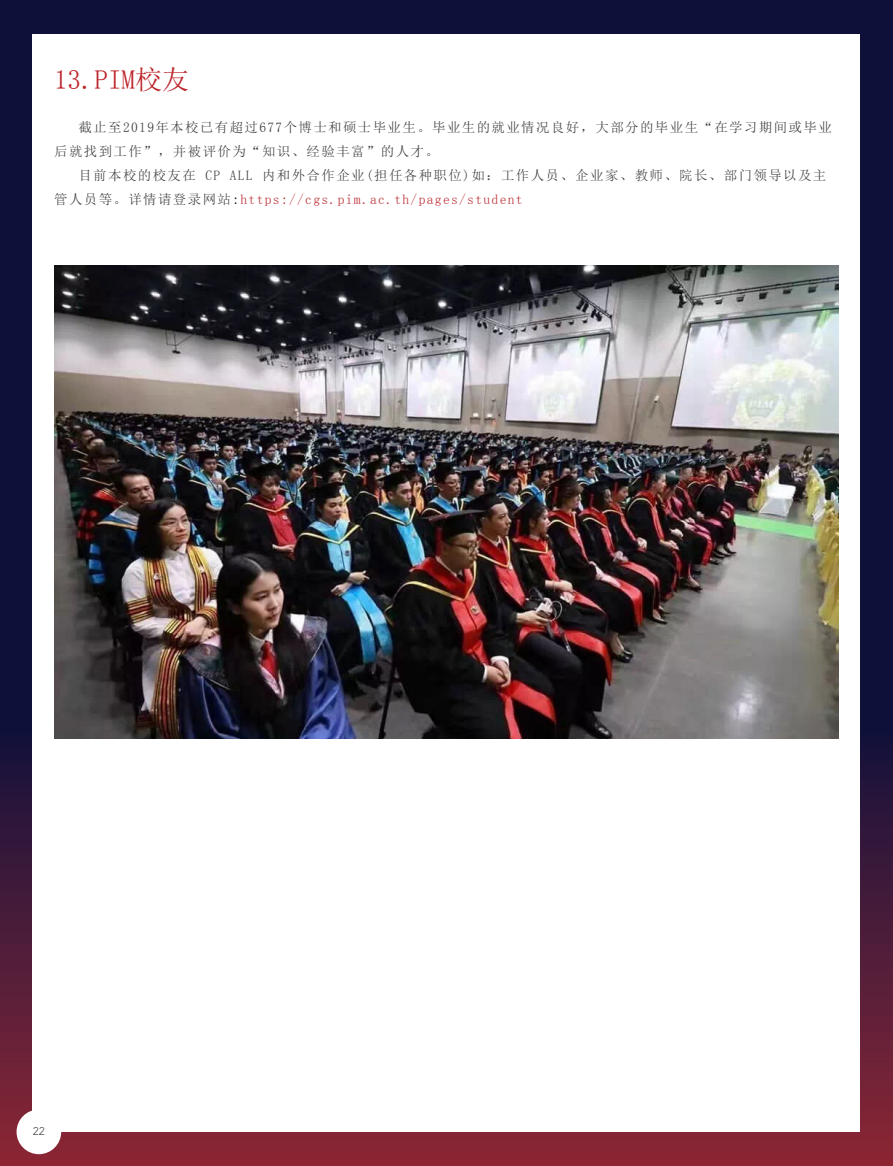
<style>
.page{position:relative;width:893px;height:1166px;background:#fff}
.page>*{position:absolute;margin:0;border:0;box-sizing:border-box;transform-origin:0 0}
.t1{font:27px "Sim Sun";color:#bc2328}
.t2{font:16.5px "TH Sarabun PSK";color:#3e3e3f}
.t3{font:13.5px/24px "Sim Sun";letter-spacing:.1em;color:#3e3e3f}
.s1{color:#040503}
.s2{color:#ba232a}
</style>
<div class="page">
<img style="left:0;top:0;width:893px;height:1165px">
<div style="left:33px;top:34px;width:827px;height:1097px;background:#fff"></div>
<img style="left:54px;top:266px;width:785px;height:472px">
<div style="left:17px;top:1109px;width:44px;height:44px;background:#fff;border-radius:50%"></div>
<p class="t1" style="left:54px;top:65px;width:136px">13.PIM校友</p>
<p class="t3" style="left:54px;top:115px;width:779px;text-indent:24px">截止至2019年本校已有超过677个博士和硕士毕业生。毕业生的就业情况良好，大部分的毕业生“在学习期间或毕业后就找到工作”，并被评价为“知识、经验丰富”的人才。</p>
<p class="t3" style="left:54px;top:163px;width:774px;text-indent:24px">目前本校的校友在 CP ALL 内和外合作企业(担任各种职位)如：工作人员、企业家、教师、院长、部门领导以及主管人员等。详情请登录网站<span class="s1">:</span><span class="s2">https://cgs.pim.ac.th/pages/student</span></p>
<p class="t2" style="left:33px;top:1121px;width:13px">22</p>
</div>
